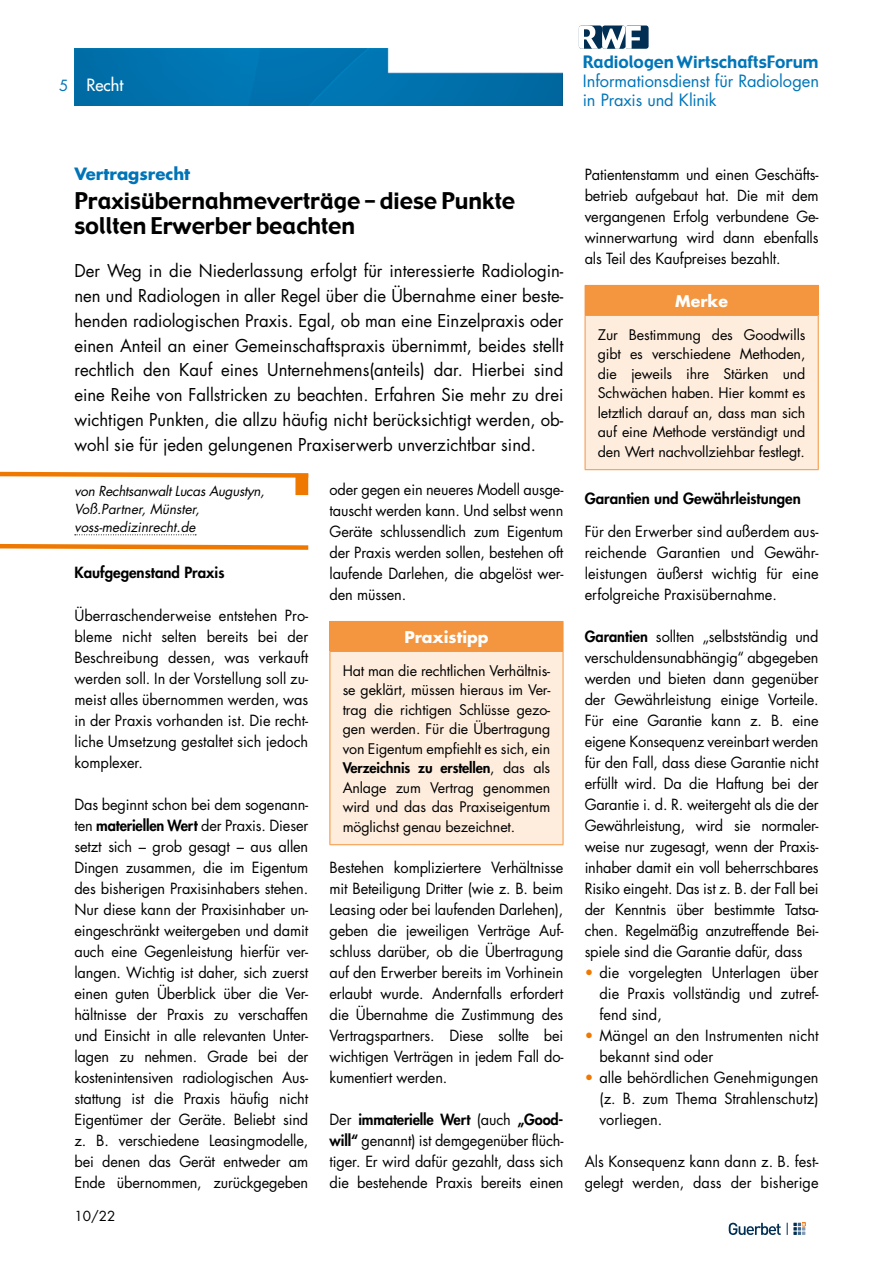
<style>
.page{position:relative;width:893px;height:1263px;background:#fff}
.page>*{position:absolute;margin:0;border:0;box-sizing:border-box;transform-origin:0 0}
.t1{font:22.5px/25.5px "Gadget";color:#000}
.t2{font:17.25px/24.8px "Futura Std";color:#000;text-align:justify}
.t3{font:16.65px "Gadget";color:#0075b8}
.t4{font:16.5px/18.8px "Futura Std";letter-spacing:-.005em;color:#0075b8}
.t5{font:700 16.5px "Futura Std";color:#0074b7}
.t6{font:500 16.5px "Futura Std";color:#fff}
.t7{font:700 15.75px "Futura Std";color:#fff}
.t8{font:15px/21px "Futura Std";color:#000;text-align:justify}
.t9{font:800 15px "Futura Std";color:#000}
.t10{font:15px "Futura Std";color:#0074b7}
.t11{font:14.25px/19.5px "Futura Std";letter-spacing:-.01em;color:#000;text-align:justify}
.t12{font:italic 13.5px/18px "Futura Std";color:#000}
.t13{font:13.5px "Futura Std";color:#000}
.s1{font-weight:800}
.s2{color:#ef7900}
</style>
<div class="page">
<svg style="left:729px;top:1223px;width:52px;height:12px"></svg>
<svg style="left:787px;top:1223px;width:18px;height:12px"></svg>
<div style="left:625px;top:26px;width:24px;height:23px;background:#002f53;border-radius:3px"></div>
<svg style="left:579px;top:26px;width:62px;height:23px"></svg>
<img style="left:74px;top:49px;width:489px;height:57px">
<svg style="left:0;top:471px;width:309px;height:9px"></svg>
<div style="left:295px;top:474px;width:13px;height:21px;background:#ef7900;border:2px solid #ef7900"></div>
<svg style="left:0;top:544px;width:309px;height:6px;background:#f29a40"></svg>
<svg style="left:75px;top:534px;width:121px;height:1px"></svg>
<div style="left:330px;top:621px;width:233px;height:30px;background:#f4953f"></div>
<div style="left:330px;top:651px;width:233px;height:194px;background:#feeddd"></div>
<svg style="left:563px;top:622px;width:1px;height:29px"></svg>
<hr style="left:330px;top:651px;width:233px;height:1px;background:#f4953f">
<hr style="left:330px;top:652px;width:1px;height:192px;background:#f4953f">
<hr style="left:563px;top:652px;width:1px;height:192px;background:#f4953f">
<hr style="left:330px;top:844px;width:233px;height:1px;background:#f4953f">
<div style="left:585px;top:285px;width:233px;height:30px;background:#f4953f"></div>
<div style="left:585px;top:315px;width:233px;height:155px;background:#feeddd"></div>
<hr style="left:585px;top:285px;width:234px;height:1px;background:#f4953f">
<svg style="left:818px;top:286px;width:1px;height:29px"></svg>
<hr style="left:585px;top:315px;width:234px;height:1px;background:#f4953f">
<hr style="left:585px;top:316px;width:1px;height:153px;background:#f4953f">
<hr style="left:818px;top:316px;width:1px;height:153px;background:#f4953f">
<hr style="left:585px;top:469px;width:234px;height:1px;background:#f4953f">
<p class="t10" style="left:59px;top:76px;width:11px">5</p>
<p class="t6" style="left:86px;top:74px;width:38px">Recht</p>
<p class="t3" style="left:583px;top:52px;width:237px">Radiologen WirtschaftsForum</p>
<p class="t4" style="left:583px;top:72px;width:238px">Informationsdienst für Radiologen in Praxis und Klinik</p>
<p class="t5" style="left:74px;top:163px;width:117px">Vertragsrecht</p>
<h1 class="t1" style="left:74px;top:189px;width:442px">Praxisübernahmeverträge – diese Punkte sollten Erwerber beachten</h1>
<p class="t2" style="left:74px;top:259px;width:491px">Der Weg in die Niederlassung erfolgt für interessierte Radiologin&shy;nen und Radiologen in aller Regel über die Übernahme einer beste&shy;henden radiologischen Praxis. Egal, ob man eine Einzelpraxis oder einen Anteil an einer Gemeinschaftspraxis übernimmt, beides stellt rechtlich den Kauf eines Unternehmens(anteils) dar. Hierbei sind eine Reihe von Fallstricken zu beachten. Erfahren Sie mehr zu drei wichtigen Punkten, die allzu häufig nicht berücksichtigt werden, ob&shy;wohl sie für jeden gelungenen Praxiserwerb unverzichtbar sind.</p>
<p class="t12" style="left:74px;top:482px;width:192px">von Rechtsanwalt Lucas Augustyn,<br>Voß.Partner, Münster, voss-medizinrecht.de</p>
<p class="t9" style="left:74px;top:563px;width:152px">Kaufgegenstand Praxis</p>
<p class="t8" style="left:74px;top:605px;width:235px">Überraschenderweise entstehen Pro&shy;bleme nicht selten bereits bei der Beschreibung dessen, was verkauft werden soll. In der Vorstellung soll zu&shy;meist alles übernommen werden, was in der Praxis vorhanden ist. Die recht&shy;liche Umsetzung gestaltet sich jedoch komplexer.</p>
<p class="t8" style="left:74px;top:794px;width:235px">Das beginnt schon bei dem sogenann&shy;ten <span class="s1">materiellen Wert</span> der Praxis. Dieser setzt sich – grob gesagt – aus allen Dingen zusammen, die im Eigentum des bisherigen Praxisinhabers stehen.<br>Nur diese kann der Praxisinhaber un&shy;eingeschränkt weitergeben und damit auch eine Gegenleistung hierfür ver&shy;langen. Wichtig ist daher, sich zuerst einen guten Überblick über die Ver&shy;hältnisse der Praxis zu verschaffen und Einsicht in alle relevanten Unter&shy;lagen zu nehmen. Grade bei der kostenintensiven radiologischen Aus&shy;stattung ist die Praxis häufig nicht Eigentümer der Geräte. Beliebt sind z. B. verschiedene Leasingmodelle, bei denen das Gerät entweder am Ende übernommen, zurückgegeben</p>
<p class="t8" style="left:330px;top:479px;width:235px">oder gegen ein neueres Modell ausge&shy;tauscht werden kann. Und selbst wenn Geräte schlussendlich zum Eigentum der Praxis werden sollen, bestehen oft laufende Darlehen, die abgelöst wer&shy;den müssen.</p>
<p class="t7" style="left:404px;top:626px;width:86px">Praxistipp</p>
<p class="t11" style="left:343px;top:661px;width:209px">Hat man die rechtlichen Verhältnis&shy;se geklärt, müssen hieraus im Ver&shy;trag die richtigen Schlüsse gezo&shy;gen werden. Für die Übertragung von Eigentum empfiehlt es sich, ein <span class="s1">Verzeichnis zu erstellen</span>, das als Anlage zum Vertrag genommen wird und das das Praxiseigentum möglichst genau bezeichnet.</p>
<p class="t8" style="left:330px;top:857px;width:235px">Bestehen kompliziertere Verhältnisse mit Beteiligung Dritter (wie z. B. beim Leasing oder bei laufenden Darlehen), geben die jeweiligen Verträge Auf&shy;schluss darüber, ob die Übertragung auf den Erwerber bereits im Vorhinein erlaubt wurde. Andernfalls erfordert die Übernahme die Zustimmung des Vertragspartners. Diese sollte bei wichtigen Verträgen in jedem Fall do&shy;kumentiert werden.</p>
<p class="t8" style="left:330px;top:1109px;width:235px">Der <span class="s1">immaterielle Wert</span> (auch <span class="s1">„Good&shy;will“</span> genannt) ist demgegenüber flüch&shy;tiger. Er wird dafür gezahlt, dass sich die bestehende Praxis bereits einen</p>
<p class="t13" style="left:74px;top:1207px;width:42px">10/22</p>
<p class="t8" style="left:585px;top:164px;width:235px">Patientenstamm und einen Geschäfts&shy;betrieb aufgebaut hat. Die mit dem vergangenen Erfolg verbundene Ge&shy;winnerwartung wird dann ebenfalls als Teil des Kaufpreises bezahlt.</p>
<p class="t7" style="left:675px;top:290px;width:54px">Merke</p>
<p class="t11" style="left:598px;top:325px;width:209px">Zur Bestimmung des Goodwills gibt es verschiedene Methoden, die jeweils ihre Stärken und Schwächen haben. Hier kommt es letztlich darauf an, dass man sich auf eine Methode verständigt und den Wert nachvollziehbar festlegt.</p>
<p class="t9" style="left:585px;top:489px;width:218px">Garantien und Gewährleistungen</p>
<p class="t8" style="left:585px;top:521px;width:235px">Für den Erwerber sind außerdem aus&shy;reichende Garantien und Gewähr&shy;leistungen äußerst wichtig für eine erfolgreiche Praxisübernahme.</p>
<p class="t8" style="left:585px;top:626px;width:235px"><span class="s1">Garantien</span> sollten „selbstständig und verschuldensunabhängig“ abgegeben werden und bieten dann gegenüber der Gewährleistung einige Vorteile.<br>Für eine Garantie kann z. B. eine eigene Konsequenz vereinbart werden für den Fall, dass diese Garantie nicht erfüllt wird. Da die Haftung bei der Garantie i. d. R. weitergeht als die der Gewährleistung, wird sie normaler&shy;weise nur zugesagt, wenn der Praxis&shy;inhaber damit ein voll beherrschbares Risiko eingeht. Das ist z. B. der Fall bei der Kenntnis über bestimmte Tatsa&shy;chen. Regelmäßig anzutreffende Bei&shy;spiele sind die Garantie dafür, dass</p>
<p class="t8" style="left:600px;top:962px;width:220px;text-indent:-15px"><span class="s2">•</span> die vorgelegten Unterlagen über die Praxis vollständig und zutref&shy;fend sind,</p>
<p class="t8" style="left:600px;top:1025px;width:220px;text-indent:-15px"><span class="s2">•</span> Mängel an den Instrumenten nicht bekannt sind oder</p>
<p class="t8" style="left:600px;top:1067px;width:220px;text-indent:-15px"><span class="s2">•</span> alle behördlichen Genehmigungen (z. B. zum Thema Strahlenschutz) vorliegen.</p>
<p class="t8" style="left:585px;top:1151px;width:235px">Als Konsequenz kann dann z. B. fest&shy;gelegt werden, dass der bisherige</p>
</div>
